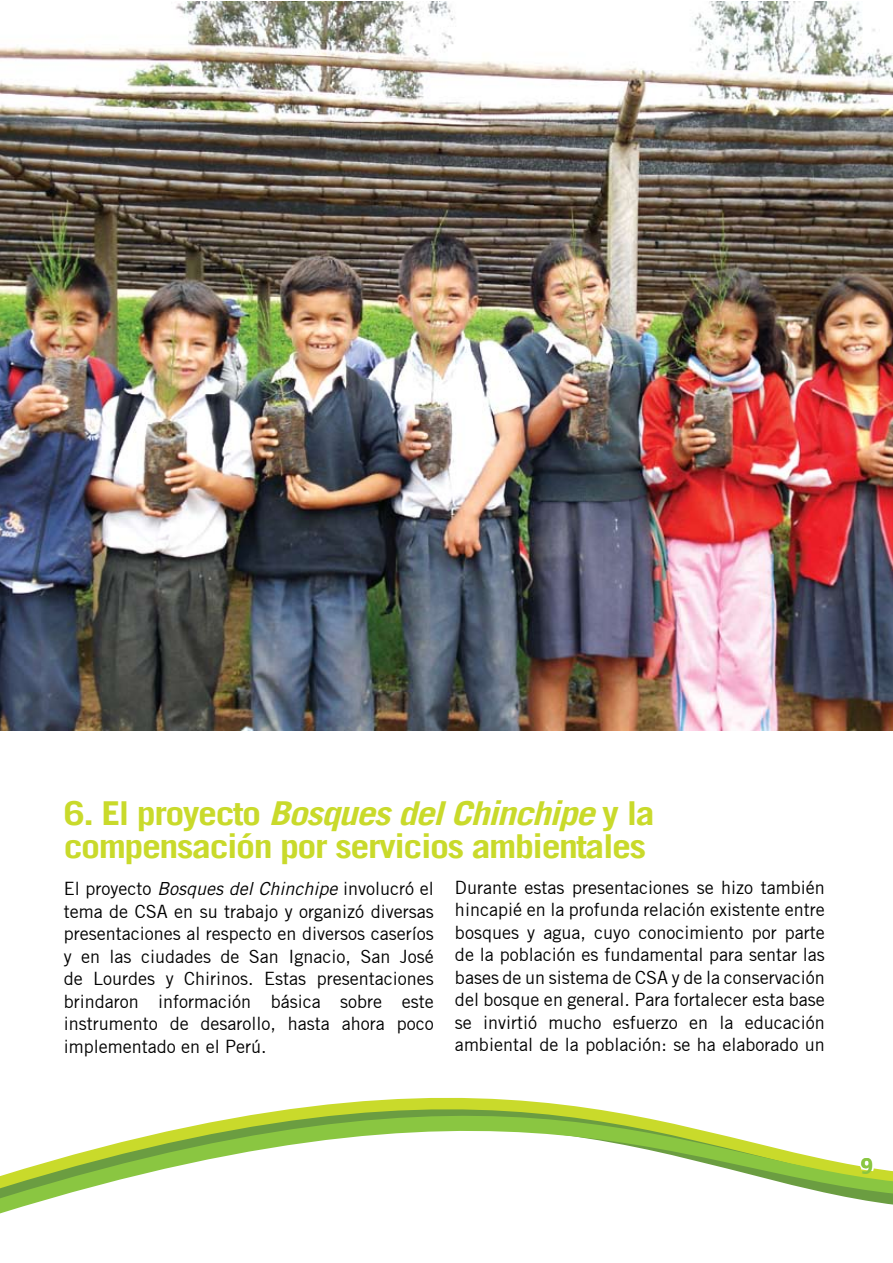
<style>
.page{position:relative;width:893px;height:1263px;background:#fff}
.page>*{position:absolute;margin:0;border:0;box-sizing:border-box;transform-origin:0 0}
.t1{font:700 33px/33px "Trade Gothic LT";letter-spacing:-.04em;color:#c9da2b;scale:1.15 1}
.t2{font:700 22.65px "Frutiger CE";color:#8ac641}
.t3{font:18px/22.5px "Trade Gothic";color:#000;text-align:justify}
.s1{font-style:italic}
</style>
<div class="page">
<svg style="left:0;top:1097px;width:893px;height:117px"></svg>
<img style="left:0;top:1px;width:893px;height:730px">
<h1 class="t1" style="left:64px;top:797px;width:515px">6 . E l p r o y e c t o <span class="s1">BosquesdelChinchipe</span>y l a compensación por servicios ambientales</h1>
<p class="t3" style="left:64px;top:877px;width:371px">El proyecto <span class="s1">Bosques del Chinchipe</span> involucró el tema de CSA en su trabajo y organizó diversas presentaciones al respecto en diversos caseríos y en las ciudades de San Ignacio, San José de Lourdes y Chirinos. Estas presentaciones brindaron información básica sobre este instrumento de desarollo, hasta ahora poco implementado en el Perú.</p>
<p class="t3" style="left:455px;top:876px;width:371px">Durante estas presentaciones se hizo también hincapié en la profunda relación existente entre bosques y agua, cuyo conocimiento por parte de la población es fundamental para sentar las bases de un sistema de CSA y de la conservación del bosque en general. Para fortalecer esta base se invirtió mucho esfuerzo en la educación ambiental de la población: se ha elaborado un</p>
<p class="t2" style="left:861px;top:1152px;width:14px">9</p>
</div>
